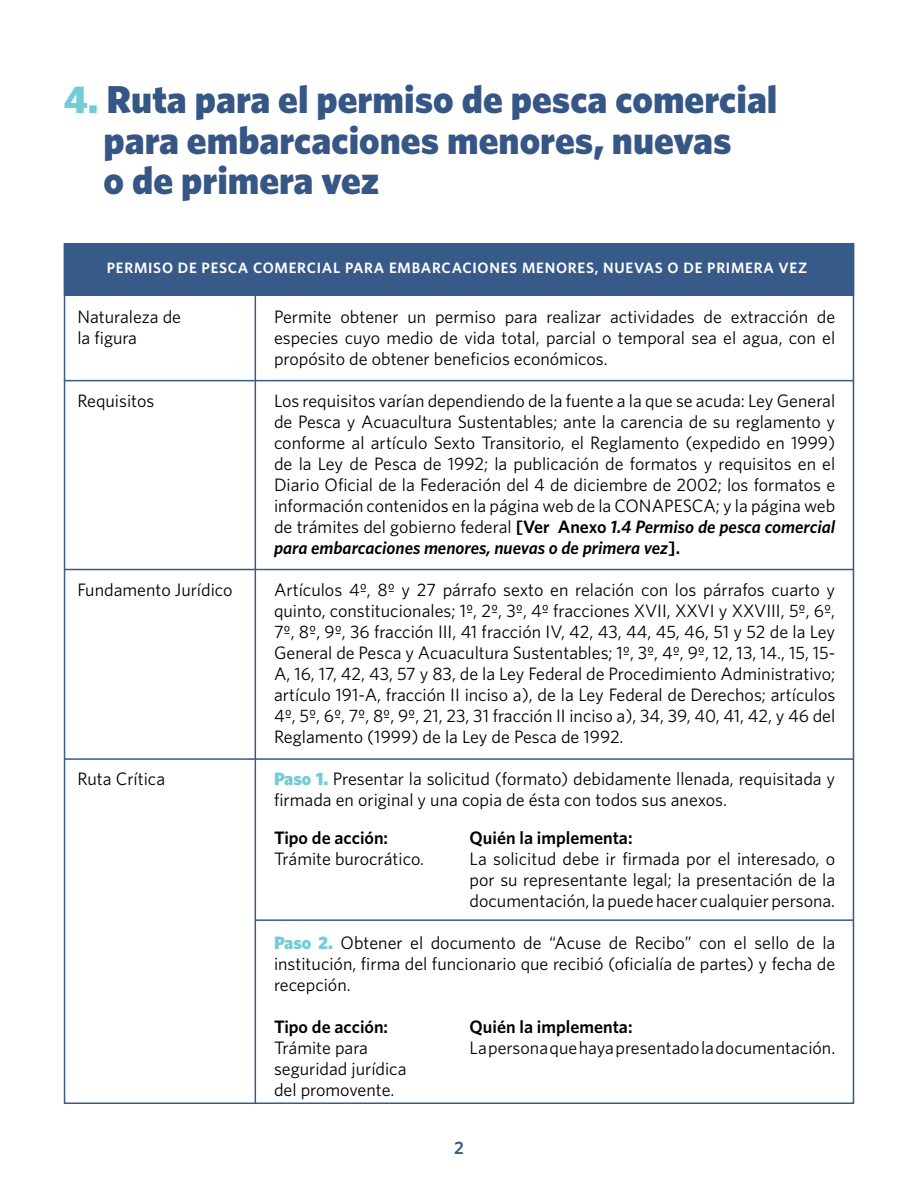
<style>
.page{position:relative;width:918px;height:1188px;background:#fff}
.page>*{position:absolute;margin:0;border:0;box-sizing:border-box;transform-origin:0 0}
.t1{font:900 39px/40.5px "Whitney";color:#365686}
.t2{font:18px/21px "Whitney";color:#000;text-align:justify}
.t3{font:600 18px "Whitney";color:#000}
.t4{font:600 18px "Whitney";color:#375a89}
.t5{font:600 15px "Whitney";letter-spacing:.05em;color:#fff}
.s1{color:#71ccd5}
.s2{font-weight:600}
.s3{font-weight:600;font-style:italic}
.s4{font-weight:900;color:#71ccd5}
</style>
<div class="page">
<div style="left:64px;top:244px;width:790px;height:52px;background:#375a89"></div>
<hr style="left:64px;top:380px;width:789px;height:1px;background:#375a89">
<hr style="left:255px;top:287px;width:1px;height:816px;background:#375a89">
<hr style="left:256px;top:919px;width:597px;height:2px;background:#375a89">
<hr style="left:64px;top:758px;width:790px;height:2px;background:#375a89">
<hr style="left:64px;top:569px;width:790px;height:1px;background:#375a89">
<h1 class="t1" style="left:104px;top:78px;width:675px;text-indent:-40px"><span class="s1">4.</span> Ruta para el permiso de pesca comercial para embarcaciones menores, nuevas<br>o de primera vez</h1>
<p class="t5" style="left:107px;top:259px;width:702px">PERMISO DE PESCA COMERCIAL PARA EMBARCACIONES MENORES, NUEVAS O DE PRIMERA VEZ</p>
<p class="t2" style="left:77px;top:305px;width:105px">Naturaleza de la figura</p>
<p class="t2" style="left:77px;top:389px;width:79px">Requisitos</p>
<p class="t2" style="left:77px;top:578px;width:157px">Fundamento Jurídico</p>
<p class="t2" style="left:77px;top:767px;width:89px">Ruta Crítica</p>
<p class="t2" style="left:274px;top:305px;width:563px">Permite obtener un permiso para realizar actividades de extracción de especies cuyo medio de vida total, parcial o temporal sea el agua, con el propósito de obtener beneficios económicos.</p>
<p class="t2" style="left:274px;top:389px;width:563px">Los requisitos varían dependiendo de la fuente a la que se acuda: Ley General de Pesca y Acuacultura Sustentables; ante la carencia de su reglamento y conforme al artículo Sexto Transitorio, el Reglamento (expedido en 1999) de la Ley de Pesca de 1992; la publicación de formatos y requisitos en el Diario Oficial de la Federación del 4 de diciembre de 2002; los formatos e información contenidos en la página web de la CONAPESCA; y la página web de trámites del gobierno federal <span class="s2">[Ver Anexo</span> <span class="s3">1.4 Permiso de pesca comercial para embarcaciones menores, nuevas o de primera vez</span><span class="s2">].</span></p>
<p class="t2" style="left:274px;top:578px;width:563px">Artículos 4º, 8º y 27 párrafo sexto en relación con los párrafos cuarto y quinto, constitucionales; 1º, 2º, 3º, 4º fracciones XVII, XXVI y XXVIII, 5º, 6º, 7º, 8º, 9º, 36 fracción III, 41 fracción IV, 42, 43, 44, 45, 46, 51 y 52 de la Ley General de Pesca y Acuacultura Sustentables; 1º, 3º, 4º, 9º, 12, 13, 14., 15, 15- A, 16, 17, 42, 43, 57 y 83, de la Ley Federal de Procedimiento Administrativo; artículo 191-A, fracción II inciso a), de la Ley Federal de Derechos; artículos 4º, 5º, 6º, 7º, 8º, 9º, 21, 23, 31 fracción II inciso a), 34, 39, 40, 41, 42, y 46 del Reglamento (1999) de la Ley de Pesca de 1992.</p>
<p class="t2" style="left:274px;top:767px;width:563px"><span class="s4">Paso 1.</span> Presentar la solicitud (formato) debidamente llenada, requisitada y firmada en original y una copia de ésta con todos sus anexos.</p>
<p class="t3" style="left:274px;top:827px;width:116px">Tipo de acción:</p>
<p class="t2" style="left:274px;top:848px;width:152px">Trámite burocrático.</p>
<p class="t3" style="left:470px;top:827px;width:164px">Quién la implementa:</p>
<p class="t2" style="left:470px;top:848px;width:367px">La solicitud debe ir firmada por el interesado, o por su representante legal; la presentación de la documentación, la puede hacer cualquier persona.</p>
<p class="t2" style="left:274px;top:932px;width:563px"><span class="s4">Paso 2.</span> Obtener el documento de “Acuse de Recibo” con el sello de la institución, firma del funcionario que recibió (oficialía de partes) y fecha de recepción.</p>
<p class="t3" style="left:274px;top:1016px;width:116px">Tipo de acción:</p>
<p class="t2" style="left:274px;top:1037px;width:134px;text-align:left">Trámite para seguridad jurídica del promovente.</p>
<p class="t3" style="left:470px;top:1016px;width:164px">Quién la implementa:</p>
<p class="t2" style="left:470px;top:1037px;width:367px">La persona que haya presentado la documentación.</p>
<p class="t4" style="left:454px;top:1137px;width:11px">2</p>
</div>
